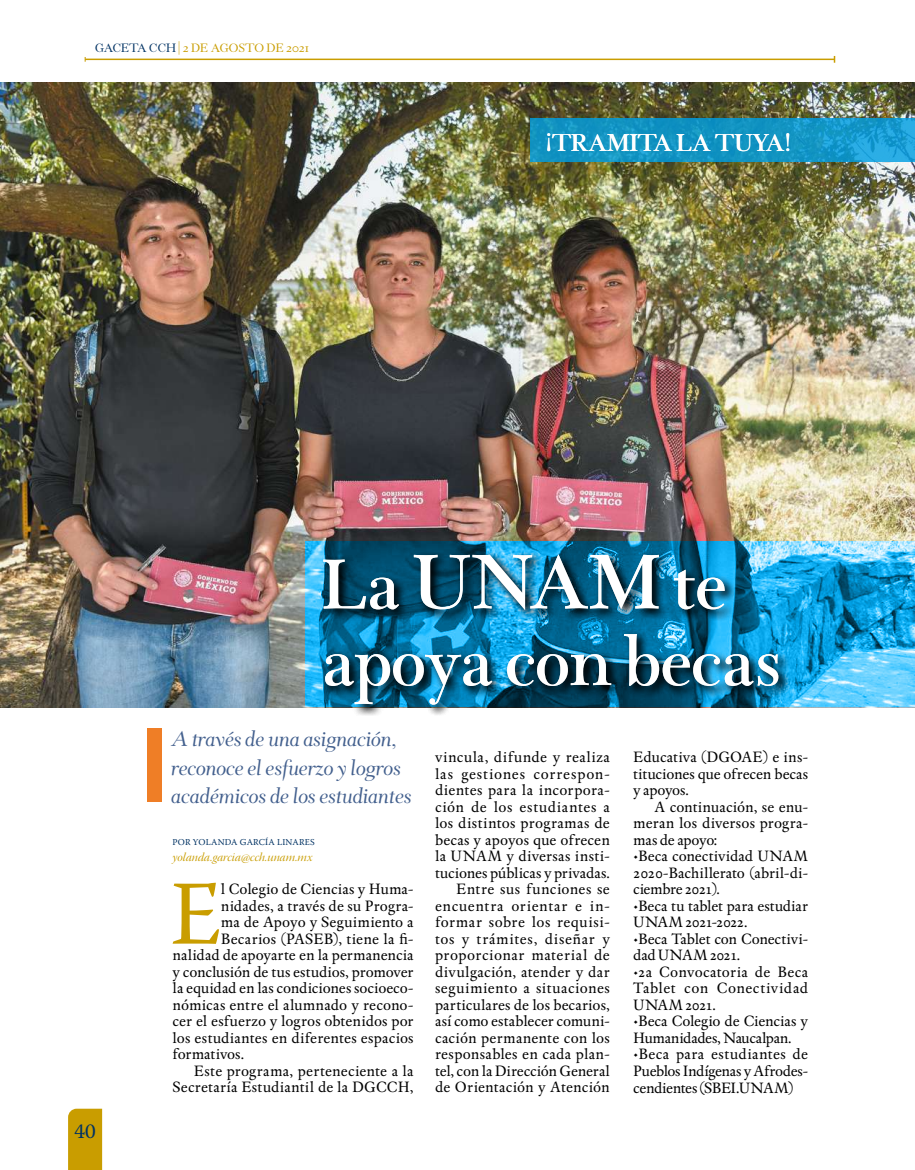
<style>
.page{position:relative;width:915px;height:1170px;background:#fff}
.page>*{position:absolute;margin:0;border:0;box-sizing:border-box;transform-origin:0 0}
.t1{font:90.9px "Warnock Pro";color:#c99d00}
.t2{font:600 78px/76.5px "Wessex";letter-spacing:-.02em;color:#fff}
.t3{font:600 27px "Wessex";letter-spacing:-.02em;color:#fff}
.t4{font:italic 24px/28.8px "Wessex";letter-spacing:-.02em;color:#425f8d}
.t5{font:21px "Warnock Pro";color:#003263}
.t6{font:15.75px/16.5px "Espinosa Nova";letter-spacing:.005em;color:#000;text-align:justify}
.t7{font:15.75px/16.5px "Espinosa Nova";letter-spacing:-.015em;color:#000}
.t8{font:15.75px/16.5px "Espinosa Nova";letter-spacing:-.02em;color:#000}
.t9{font:13.5px "Wessex";color:#c99d00}
.t10{font:12px "Warnock Pro It Disp";color:#c99d00}
.t11{font:9px "Warnock Pro";letter-spacing:.015em;color:#003263}
.s1{color:#003263}
.s2{font-size:85.5px}
</style>
<div class="page">
<img style="left:0;top:83px;width:914px;height:624px">
<svg style="left:305px;top:541px;width:609px;height:165px;background:#30a7da"></svg>
<div style="left:147px;top:728px;width:15px;height:73px;background:#ef7e26"></div>
<svg style="left:530px;top:118px;width:384px;height:44px;background:#1496c6"></svg>
<div style="left:319px;top:551px;width:471px;height:165px;background:#000;opacity:.75"></div>
<hr style="left:85px;top:59px;width:749px;height:1px;background:#c99d00">
<svg style="left:833px;top:56px;width:2px;height:7px"></svg>
<div style="left:68px;top:1108px;width:34px;height:61px;background:#c99d00"></div>
<p class="t9" style="left:95px;top:40px;width:215px"><span class="s1">GACETA CCH</span> | 2 DE AGOSTO DE 2021</p>
<h3 class="t3" style="left:545px;top:128px;width:248px">¡TRAMITA LA TUYA!</h3>
<h2 class="t2" style="left:321px;top:547px;width:461px">La <span class="s2">UNAM</span> te apoya con becas</h2>
<h3 class="t5" style="left:74px;top:1118px;width:23px">40</h3>
<h3 class="t4" style="left:170px;top:724px;width:242px">A través de una asignación, reconoce el esfuerzo y logros académicos de los estudiantes</h3>
<p class="t11" style="left:172px;top:836px;width:143px">POR YOLANDA GARCÍA LINARES</p>
<p class="t10" style="left:172px;top:850px;width:142px">yolanda.garcia@cch.unam.mx</p>
<h1 class="t1" style="left:170px;top:859px;width:53px">E</h1>
<p class="t6" style="left:221px;top:881px;width:194px">l Colegio de Ciencias y Huma-</p>
<p class="t6" style="left:221px;top:897px;width:194px">nidades, a través de su Progra-</p>
<p class="t6" style="left:221px;top:914px;width:194px">ma de Apoyo y Seguimiento a</p>
<p class="t6" style="left:221px;top:930px;width:194px">Becarios (PASEB), tiene la fi-</p>
<p class="t6" style="left:172px;top:947px;width:242px">nalidad de apoyarte en la permanencia</p>
<p class="t7" style="left:172px;top:963px;width:242px">y conclusión de tus estudios, promover</p>
<p class="t6" style="left:172px;top:980px;width:242px">la equidad en las condiciones socioeco-</p>
<p class="t6" style="left:172px;top:996px;width:242px">nómicas entre el alumnado y recono-</p>
<p class="t6" style="left:172px;top:1013px;width:242px">cer el esfuerzo y logros obtenidos por</p>
<p class="t6" style="left:172px;top:1029px;width:242px">los estudiantes en diferentes espacios</p>
<p class="t6" style="left:172px;top:1046px;width:73px">formativos.</p>
<p class="t6" style="left:194px;top:1062px;width:221px">Este programa, perteneciente a la</p>
<p class="t6" style="left:172px;top:1079px;width:242px">Secretaría Estudiantil de la DGCCH,</p>
<p class="t6" style="left:435px;top:749px;width:176px;text-align:right">vincula, difunde y realiza las gestiones correspon&shy;dientes para la incorpora&shy;ción de los estudiantes a los distintos programas de becas y apoyos que ofrecen la UNAM y diversas insti&shy;tuciones públicas y privadas.<br>Entre sus funciones se encuentra orientar e in&shy;formar sobre los requisi&shy;tos y trámites, diseñar y proporcionar material de divulgación, atender y dar seguimiento a situaciones particulares de los becarios, así como establecer comuni&shy;cación permanente con los responsables en cada plan&shy;tel, con la Dirección General de Orientación y Atención</p>
<p class="t6" style="left:633px;top:749px;width:176px">Educativa (DGOAE) e ins&shy;tituciones que ofrecen becas y apoyos.</p>
<p class="t6" style="left:633px;top:798px;width:176px;text-indent:21px">A continuación, se enu&shy;meran los diversos progra&shy;mas de apoyo:</p>
<p class="t6" style="left:633px;top:848px;width:176px">•Beca conectividad UNAM 2020-Bachillerato (abril-di&shy;ciembre 2021).</p>
<p class="t6" style="left:633px;top:897px;width:176px">•Beca tu tablet para estudiar<br>UNAM 2021-2022.</p>
<p class="t7" style="left:633px;top:930px;width:176px">•Beca Tablet con Conectivi&shy;dad UNAM 2021.</p>
<p class="t6" style="left:633px;top:963px;width:176px">•2a Convocatoria de Beca Tablet con Conectividad UNAM 2021.</p>
<p class="t8" style="left:633px;top:1013px;width:176px">•Beca Colegio de Ciencias y<br>Humanidades, Naucalpan.</p>
<p class="t6" style="left:633px;top:1046px;width:176px">•Beca para estudiantes de Pueblos Indígenas y Afrodes&shy;cendientes (SBEI.UNAM)</p>
</div>
